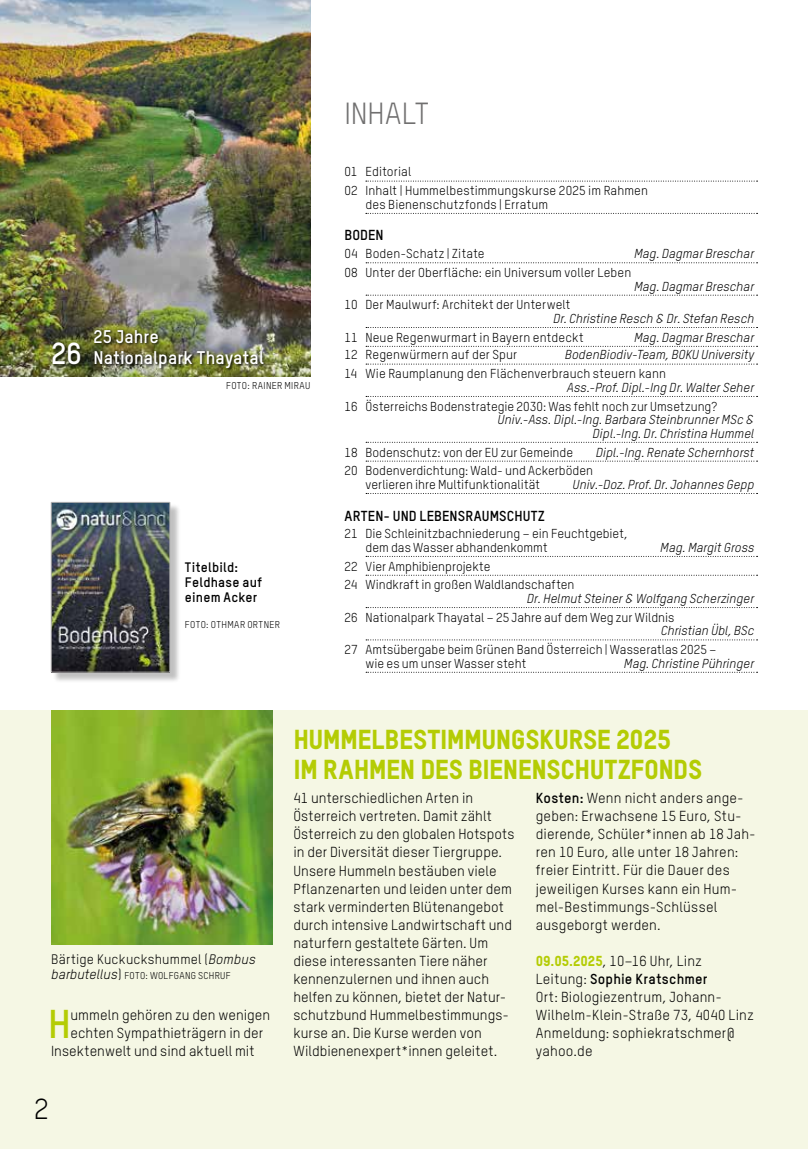
<style>
.page{position:relative;width:808px;height:1149px;background:#fff}
.page>*{position:absolute;margin:0;border:0;box-sizing:border-box;transform-origin:0 0}
.t1{font:700 39.45px "TSTARPRO";color:#b4cc04}
.t2{font:30px "TSTARPRO";letter-spacing:-.01em;color:#706f6f}
.t3{font:700 30px "TSTARPRO";color:#fff}
.t4{font:28.5px "TSTARPRO";color:#000}
.t5{font:27px/30px "TSTARPRO Headline";letter-spacing:-.02em;color:#b4cc04}
.t6{font:700 18px/21px "TSTARPRO";letter-spacing:.005em;color:#fff}
.t7{font:14.25px/18px "TSTARPRO";letter-spacing:.01em;color:#000}
.t8{font:700 14.25px "TSTARPRO";letter-spacing:.005em;color:#000}
.t9{font:700 13.5px/15px "TSTARPRO";letter-spacing:.02em;color:#000}
.t10{font:13.5px "TSTARPRO";letter-spacing:.015em;color:#000}
.t11{font:12.75px/13.5px "TSTARPRO";letter-spacing:.005em;color:#000}
.t12{font:italic 12.75px/13.5px "TSTARPRO";color:#000;text-align:right}
.t13{font:9.75px "TSTARPRO";letter-spacing:.035em;color:#000}
.s1{font-style:italic}
.s2{font-style:italic;font-size:13.5px}
.s3{font-size:13.5px}
.s4{font-weight:700}
.s5{font-family:"TSTARPRO Headline";color:#b4cc04}
</style>
<div class="page">
<div style="left:0;top:710px;width:808px;height:438px;background:#f5f7e4"></div>
<img style="left:51px;top:710px;width:221px;height:234px">
<hr style="left:807px;top:0;width:1px;height:376px;background:#f2f2f2">
<div style="left:52px;top:503px;width:129px;height:179px;background:#000;opacity:.25"></div>
<img style="left:53px;top:504px;width:115px;height:166px">
<div style="left:51px;top:502px;width:119px;height:170px;border:1px solid #b3b2b2"></div>
<svg style="left:366px;top:181px;width:391px;height:1px"></svg>
<svg style="left:366px;top:213px;width:391px;height:1px"></svg>
<svg style="left:366px;top:262px;width:391px;height:1px"></svg>
<svg style="left:366px;top:295px;width:391px;height:1px"></svg>
<svg style="left:366px;top:327px;width:391px;height:1px"></svg>
<svg style="left:366px;top:346px;width:391px;height:1px"></svg>
<svg style="left:366px;top:363px;width:391px;height:1px"></svg>
<svg style="left:366px;top:396px;width:391px;height:1px"></svg>
<svg style="left:366px;top:442px;width:391px;height:1px"></svg>
<svg style="left:366px;top:460px;width:391px;height:1px"></svg>
<svg style="left:366px;top:493px;width:391px;height:1px"></svg>
<svg style="left:366px;top:556px;width:391px;height:1px"></svg>
<svg style="left:366px;top:574px;width:391px;height:1px"></svg>
<svg style="left:366px;top:607px;width:391px;height:1px"></svg>
<svg style="left:366px;top:639px;width:391px;height:1px"></svg>
<svg style="left:366px;top:671px;width:391px;height:1px"></svg>
<img style="left:0;top:0;width:310px;height:376px">
<div style="left:51px;top:341px;width:34px;height:29px;background:#000;opacity:.9"></div>
<div style="left:93px;top:328px;width:174px;height:44px;background:#000;opacity:.9"></div>
<h2 class="t3" style="left:51px;top:334px;width:32px">26</h2>
<p class="t6" style="left:94px;top:325px;width:172px">25 Jahre<br>Nationalpark Thayatal</p>
<p class="t13" style="left:226px;top:380px;width:86px">FOTO: RAINER MIRAU</p>
<p class="t9" style="left:185px;top:559px;width:79px">Titelbild:<br>Feldhase auf einem Acker</p>
<p class="t13" style="left:185px;top:618px;width:97px">FOTO: OTHMAR ORTNER</p>
<h2 class="t2" style="left:344px;top:95px;width:86px">INHALT</h2>
<p class="t11" style="left:344px;top:162px;width:305px;line-height:18.8px">01 Editorial<br>02 Inhalt | Hummelbestimmungskurse 2025 im Rahmen</p>
<p class="t11" style="left:365px;top:197px;width:184px">des Bienenschutzfonds | Erratum</p>
<p class="t8" style="left:344px;top:226px;width:41px">BODEN</p>
<p class="t11" style="left:344px;top:247px;width:142px">04 Boden-Schatz | Zitate</p>
<p class="t12" style="left:634px;top:247px;width:121px">Mag. Dagmar Breschar</p>
<p class="t11" style="left:344px;top:265px;width:288px">08 Unter der Oberfläche: ein Universum voller Leben</p>
<p class="t12" style="left:634px;top:279px;width:121px">Mag. Dagmar Breschar</p>
<p class="t11" style="left:344px;top:298px;width:227px">10 Der Maulwurf: Architekt der Unterwelt</p>
<p class="t12" style="left:553px;top:311px;width:202px">Dr. Christine Resch &amp; Dr. Stefan Resch</p>
<p class="t11" style="left:344px;top:330px;width:241px">11 Neue Regenwurmart in Bayern entdeckt</p>
<p class="t12" style="left:634px;top:330px;width:121px">Mag. Dagmar Breschar</p>
<p class="t11" style="left:344px;top:348px;width:174px">12 Regenwürmern auf der Spur</p>
<p class="t12" style="left:565px;top:348px;width:191px">BodenBiodiv-Team, BOKU University</p>
<p class="t11" style="left:344px;top:367px;width:323px">14 Wie Raumplanung den Flächenverbrauch steuern kann</p>
<p class="t12" style="left:567px;top:380px;width:189px">Ass.-Prof. Dipl.-Ing Dr. Walter Seher</p>
<p class="t11" style="left:344px;top:399px;width:374px">16 Österreichs Bodenstrategie 2030: Was fehlt noch zur Umsetzung?</p>
<p class="t12" style="left:498px;top:412px;width:258px">Univ.-Ass. Dipl.-Ing. Barbara Steinbrunner MSc &amp;<br>Dipl.-Ing. Dr. Christina Hummel</p>
<p class="t11" style="left:344px;top:445px;width:230px">18 Bodenschutz: von der EU zur Gemeinde</p>
<p class="t12" style="left:596px;top:445px;width:160px">Dipl.-Ing. Renate Schernhorst</p>
<p class="t11" style="left:365px;top:464px;width:229px;text-indent:-21px">20 Bodenverdichtung: Wald- und Ackerböden verlieren ihre Multifunktionalität</p>
<p class="t12" style="left:572px;top:477px;width:183px">Univ.-Doz. Prof. Dr. Johannes Gepp</p>
<p class="t8" style="left:344px;top:506px;width:202px">ARTEN- UND LEBENSRAUMSCHUTZ</p>
<p class="t11" style="left:365px;top:526px;width:264px;text-indent:-21px">21 Die Schleinitzbachniederung – ein Feuchtgebiet, dem das Wasser abhandenkommt</p>
<p class="t12" style="left:660px;top:540px;width:95px">Mag. Margit Gross</p>
<p class="t11" style="left:344px;top:556px;width:232px;line-height:18.8px">22 Vier Amphibienprojekte<br>24 Windkraft in großen Waldlandschaften</p>
<p class="t12" style="left:527px;top:591px;width:229px">Dr. Helmut Steiner &amp; Wolfgang Scherzinger</p>
<p class="t11" style="left:344px;top:610px;width:331px">26 Nationalpark Thayatal – 25 Jahre auf dem Weg zur Wildnis</p>
<p class="t12" style="left:661px;top:623px;width:95px">Christian Übl, BSc</p>
<p class="t11" style="left:365px;top:642px;width:353px;text-indent:-21px">27 Amtsübergabe beim Grünen Band Österreich | Wasseratlas 2025 – wie es um unser Wasser steht</p>
<p class="t12" style="left:624px;top:656px;width:132px">Mag. Christine Pühringer</p>
<h3 class="t5" style="left:293px;top:723px;width:410px">HUMMELBESTIMMUNGSKURSE 2025<br>IM RAHMEN DES BIENENSCHUTZFONDS</h3>
<p class="t10" style="left:51px;top:950px;width:206px">Bärtige Kuckuckshummel (<span class="s1">Bombus</span></p>
<p class="t13" style="left:51px;top:969px;width:181px"><span class="s2">barbutellus</span><span class="s3">)</span> FOTO: WOLFGANG SCHRUF</p>
<h1 class="t1" style="left:48px;top:998px;width:24px">H</h1>
<p class="t7" style="left:70px;top:1005px;width:201px">ummeln gehören zu den wenigen</p>
<p class="t7" style="left:70px;top:1023px;width:194px">echten Sympathieträgern in der</p>
<p class="t7" style="left:51px;top:1041px;width:205px">Insektenwelt und sind aktuell mit</p>
<h3 class="t4" style="left:34px;top:1091px;width:16px">2</h3>
<p class="t7" style="left:293px;top:789px;width:223px">41 unterschiedlichen Arten in Österreich vertreten. Damit zählt Österreich zu den globalen Hotspots in der Diversität dieser Tiergruppe.<br>Unsere Hummeln bestäuben viele Pflanzenarten und leiden unter dem stark verminderten Blütenangebot durch intensive Landwirtschaft und naturfern gestaltete Gärten. Um diese interessanten Tiere näher kennenzulernen und ihnen auch helfen zu können, bietet der Natur&shy;schutzbund Hummelbestimmungs&shy;kurse an. Die Kurse werden von Wildbienenexpert*innen geleitet.</p>
<p class="t7" style="left:536px;top:789px;width:221px"><span class="s4">Kosten:</span> Wenn nicht anders ange&shy;geben: Erwachsene 15 Euro, Stu&shy;dierende, Schüler*innen ab 18 Jah&shy;ren 10 Euro, alle unter 18 Jahren: freier Eintritt. Für die Dauer des jeweiligen Kurses kann ein Hum&shy;mel-Bestimmungs-Schlüssel ausgeborgt werden.</p>
<p class="t7" style="left:536px;top:951px;width:219px"><span class="s5">09.05.2025</span>, 10–16 Uhr, Linz<br>Leitung: <span class="s4">Sophie Kratschmer<br></span>Ort: Biologiezentrum, Johann-<br>Wilhelm-Klein-Straße 73, 4040 Linz<br>Anmeldung: sophiekratschmer@ yahoo.de</p>
</div>
